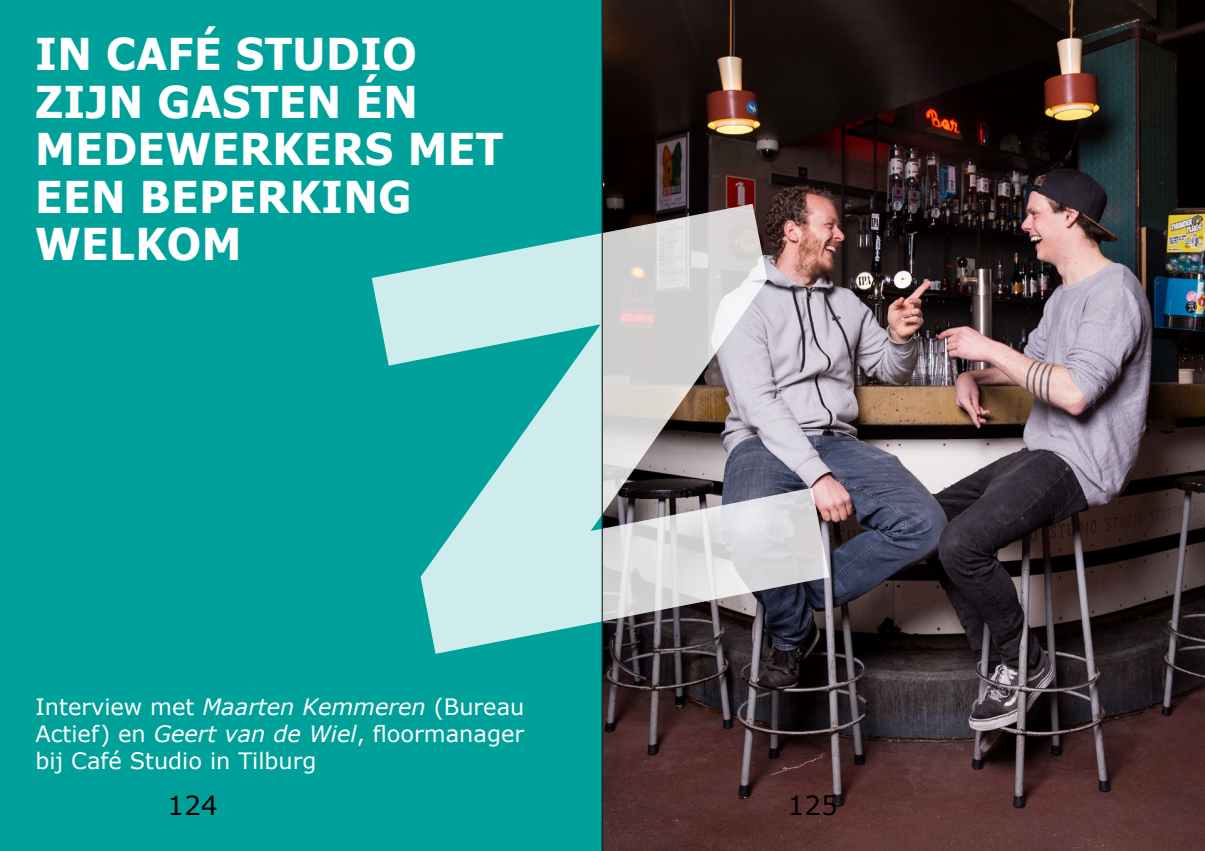
<style>
.page{position:relative;width:1205px;height:851px;background:#fff}
.page>*{position:absolute;margin:0;border:0;box-sizing:border-box;transform-origin:0 0}
.Kop_2_-_Interviewtit{font:700 43.75px/47.5px "Tahoma";letter-spacing:.025em;color:#fff}
.t1{font:26.25px "Verdana";color:#000}
.Kop_3_-_Interview_on{font:22.5px/27px "Verdana";color:#fff}
.s1{font-style:italic}
</style>
<div class="page">
<div style="left:0;top:0;width:613px;height:850px;background:#00a19a"></div>
<img style="left:603px;top:0;width:602px;height:850px">
<svg style="left:372px;top:204px;width:457px;height:449px"></svg>
<hr style="left:602px;top:0;width:1px;height:850px;background:#000">
<h2 class="Kop_2_-_Interviewtit" style="left:36px;top:28px;width:469px">IN CAFÉ STUDIO<br>ZIJN GASTEN ÉN<br>MEDEWERKERS MET<br>EEN BEPERKING<br>WELKOM</h2>
<h3 class="Kop_3_-_Interview_on" style="left:35px;top:693px;width:490px">Interview met <span class="s1">Maarten Kemmeren</span> (Bureau<br>Actief) en <span class="s1">Geert van de Wiel</span>, floormanager</h3>
<h3 class="Kop_3_-_Interview_on" style="left:35px;top:747px;width:282px">bij Café Studio in Tilburg</h3>
<p class="t1" style="left:168px;top:788px;width:52px">124</p>
<p class="t1" style="left:788px;top:788px;width:52px">125</p>
</div>
